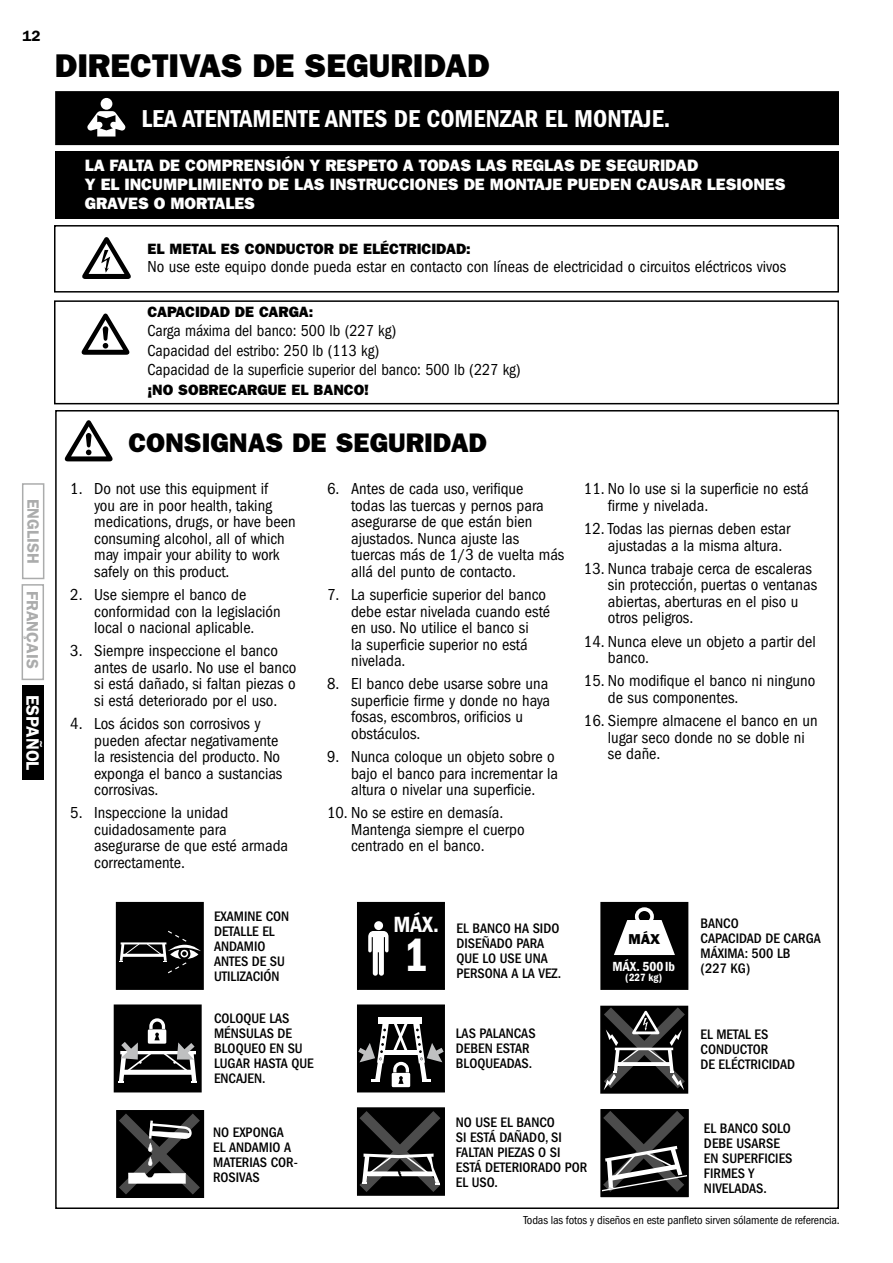
<style>
.page{position:relative;width:893px;height:1263px;background:#fff}
.page>*{position:absolute;margin:0;border:0;box-sizing:border-box;transform-origin:0 0}
.t1{font:48.15px "ITC Franklin Gothic Std Dm Cd";color:#fff}
.t2{font:33px "ITC Franklin Gothic Std Hvy";color:#000}
.t3{font:27px "ITC Franklin Gothic Std Hvy";color:#000}
.t4{font:25.35px "ITC Franklin Gothic Std Dm Cd";color:#fff}
.t5{font:22.8px "ITC Franklin Gothic Std Dm Cd";color:#fff}
.t6{font:600 18px "ITC Franklin Gothic Std";color:#fff}
.t7{font:condensed 16.5px/16.5px "ITC Franklin Gothic Std";color:#000}
.t8{font:16.5px/18.8px "ITC Franklin Gothic Std Hvy";color:#fff}
.t9{font:condensed 16.5px/19.5px "ITC Franklin Gothic Std";color:#000;scale:.96 1}
.t10{font:600 16.5px "ITC Franklin Gothic Std";color:#abacac}
.t11{font:15px "ITC Franklin Gothic Std Hvy";color:#000}
.t12{font:600 15px "ITC Franklin Gothic Std";color:#000}
.t13{font:14.4px "ITC Franklin Gothic Std Hvy";color:#000}
.t14{font:500 condensed 14.25px/15px "ITC Franklin Gothic Std";color:#000}
.t15{font:13.65px "ITC Franklin Gothic Std Dm Cd";color:#fff}
.t16{font:condensed 12px "ITC Franklin Gothic Std";letter-spacing:-.01em;color:#000}
.t17{font:10.95px "ITC Franklin Gothic Std Dm Cd";color:#fff}
</style>
<div class="page">
<div style="left:22px;top:483px;width:22px;height:96px;border:2px solid #abacac"></div>
<div style="left:22px;top:584px;width:22px;height:96px;border:2px solid #abacac"></div>
<div style="left:22px;top:685px;width:21px;height:95px;background:#000"></div>
<div style="left:54px;top:225px;width:785px;height:68px;border:2px solid #000"></div>
<svg style="left:82px;top:237px;width:49px;height:42px"></svg>
<div style="left:55px;top:152px;width:783px;height:67px;background:#000"></div>
<div style="left:57px;top:93px;width:780px;height:51px;background:#000"></div>
<div style="left:55px;top:91px;width:784px;height:54px;border:3px solid #000"></div>
<div style="left:101px;top:98px;width:11px;height:12px;background:#fff;border-radius:50%"></div>
<svg style="left:87px;top:107px;width:38px;height:30px"></svg>
<div style="left:54px;top:300px;width:785px;height:104px;border:2px solid #000"></div>
<svg style="left:82px;top:314px;width:47px;height:41px"></svg>
<div style="left:601px;top:902px;width:87px;height:87px;background:#000"></div>
<div style="left:600px;top:902px;width:88px;height:88px;border:1px solid #000"></div>
<svg style="left:614px;top:920px;width:61px;height:35px"></svg>
<div style="left:635px;top:907px;width:19px;height:19px;border:4px solid #fff;border-radius:50%"></div>
<div style="left:358px;top:902px;width:86px;height:87px;background:#000"></div>
<div style="left:357px;top:902px;width:88px;height:88px;border:1px solid #000"></div>
<div style="left:374px;top:921px;width:9px;height:9px;background:#fff;border-radius:50%"></div>
<svg style="left:368px;top:931px;width:20px;height:45px"></svg>
<div style="left:117px;top:902px;width:86px;height:87px;background:#000"></div>
<div style="left:116px;top:902px;width:88px;height:88px;border:1px solid #000"></div>
<svg style="left:120px;top:930px;width:81px;height:44px"></svg>
<div style="left:601px;top:1006px;width:87px;height:87px;background:#000"></div>
<div style="left:600px;top:1006px;width:88px;height:88px;border:1px solid #000"></div>
<svg style="left:604px;top:1007px;width:81px;height:83px"></svg>
<div style="left:601px;top:1110px;width:87px;height:86px;background:#000"></div>
<div style="left:601px;top:1109px;width:88px;height:88px;border:1px solid #000"></div>
<svg style="left:600px;top:1111px;width:89px;height:81px"></svg>
<div style="left:358px;top:1108px;width:86px;height:87px;background:#000"></div>
<div style="left:357px;top:1107px;width:88px;height:88px;border:1px solid #000"></div>
<svg style="left:359px;top:1111px;width:86px;height:81px"></svg>
<div style="left:117px;top:1111px;width:86px;height:86px;background:#000"></div>
<div style="left:116px;top:1110px;width:88px;height:88px;border:1px solid #000"></div>
<svg style="left:119px;top:1113px;width:81px;height:81px"></svg>
<div style="left:114px;top:1005px;width:87px;height:87px;background:#000"></div>
<div style="left:114px;top:1004px;width:88px;height:88px;border:1px solid #000"></div>
<svg style="left:118px;top:1018px;width:79px;height:65px"></svg>
<div style="left:358px;top:1005px;width:86px;height:87px;background:#000"></div>
<div style="left:357px;top:1004px;width:88px;height:88px;border:1px solid #000"></div>
<div style="left:378px;top:1017px;width:44px;height:7px;background:#fff"></div>
<svg style="left:357px;top:1019px;width:88px;height:68px"></svg>
<svg style="left:65px;top:420px;width:48px;height:41px"></svg>
<p class="t12" style="left:23px;top:26px;width:19px">12</p>
<p class="t10" style="left:43px;top:498px;width:67px;rotate:90deg">ENGLISH</p>
<p class="t10" style="left:42px;top:591px;width:79px;rotate:90deg">FRANÇAIS</p>
<p class="t6" style="left:43px;top:695px;width:77px;rotate:90deg">ESPAÑOL</p>
<h2 class="t2" style="left:55px;top:46px;width:436px">DIRECTIVAS DE SEGURIDAD</h2>
<h3 class="t4" style="left:141px;top:104px;width:530px">LEA ATENTAMENTE ANTES DE COMENZAR EL MONTAJE.</h3>
<p class="t8" style="left:85px;top:156px;width:702px">LA FALTA DE COMPRENSIÓN Y RESPETO A TODAS LAS REGLAS DE SEGURIDAD<br>Y EL INCUMPLIMIENTO DE LAS INSTRUCCIONES DE MONTAJE PUEDEN CAUSAR LESIONES<br>GRAVES O MORTALES</p>
<p class="t11" style="left:148px;top:240px;width:325px">EL METAL ES CONDUCTOR DE ELÉCTRICIDAD:</p>
<p class="t7" style="left:148px;top:259px;width:640px">No use este equipo donde pueda estar en contacto con líneas de electricidad o circuitos eléctricos vivos</p>
<p class="t11" style="left:148px;top:303px;width:167px">CAPACIDAD DE CARGA:</p>
<p class="t9" style="left:148px;top:321px;width:390px">Carga máxima del banco: 500 lb (227 kg)<br>Capacidad del estribo: 250 lb (113 kg)<br>Capacidad de la superficie superior del banco: 500 lb (227 kg)</p>
<p class="t11" style="left:148px;top:381px;width:223px">¡NO SOBRECARGUE EL BANCO!</p>
<h3 class="t3" style="left:128px;top:426px;width:360px">CONSIGNAS DE SEGURIDAD</h3>
<p class="t7" style="left:94px;top:481px;width:203px;text-indent:-24px">1. Do not use this equipment if<br>you are in poor health, taking medications, drugs, or have been consuming alcohol, all of which may impair your ability to work safely on this product.</p>
<p class="t7" style="left:94px;top:587px;width:188px;text-indent:-24px">2. Use siempre el banco de conformidad con la legislación local o nacional aplicable.</p>
<p class="t7" style="left:94px;top:643px;width:204px;text-indent:-24px">3. Siempre inspeccione el banco antes de usarlo. No use el banco si está dañado, si faltan piezas o si está deteriorado por el uso.</p>
<p class="t7" style="left:94px;top:716px;width:190px;text-indent:-24px">4. Los ácidos son corrosivos y pueden afectar negativamente la resistencia del producto. No exponga el banco a sustancias corrosivas.</p>
<p class="t7" style="left:94px;top:805px;width:195px;text-indent:-24px">5. Inspeccione la unidad cuidadosamente para asegurarse de que esté armada correctamente.</p>
<p class="t7" style="left:351px;top:481px;width:215px;text-indent:-24px">6. Antes de cada uso, verifique<br>todas las tuercas y pernos para asegurarse de que están bien ajustados. Nunca ajuste las tuercas más de 1/3 de vuelta más allá del punto de contacto.</p>
<p class="t7" style="left:351px;top:587px;width:201px;text-indent:-24px">7. La superficie superior del banco debe estar nivelada cuando esté en uso. No utilice el banco si<br>la superficie superior no está nivelada.</p>
<p class="t7" style="left:351px;top:676px;width:200px;text-indent:-24px">8. El banco debe usarse sobre una superficie firme y donde no haya fosas, escombros, orificios u obstáculos.</p>
<p class="t7" style="left:351px;top:749px;width:209px;text-indent:-24px">9. Nunca coloque un objeto sobre o bajo el banco para incrementar la altura o nivelar una superficie.</p>
<p class="t7" style="left:351px;top:805px;width:175px;text-indent:-24px">10. No se estire en demasía.<br>Mantenga siempre el cuerpo centrado en el banco.</p>
<p class="t7" style="left:608px;top:481px;width:202px;text-indent:-24px">11. No lo use si la superficie no está firme y nivelada.</p>
<p class="t7" style="left:608px;top:521px;width:184px;text-indent:-24px">12. Todas las piernas deben estar ajustadas a la misma altura.</p>
<p class="t7" style="left:608px;top:560px;width:211px;text-indent:-24px">13. Nunca trabaje cerca de escaleras sin protección, puertas o ventanas abiertas, aberturas en el piso u otros peligros.</p>
<p class="t7" style="left:608px;top:633px;width:209px;text-indent:-24px">14. Nunca eleve un objeto a partir del banco.</p>
<p class="t7" style="left:608px;top:673px;width:209px;text-indent:-24px">15. No modifique el banco ni ninguno de sus componentes.</p>
<p class="t7" style="left:608px;top:713px;width:211px;text-indent:-24px">16. Siempre almacene el banco en un lugar seco donde no se doble ni se dañe.</p>
<p class="t14" style="left:214px;top:909px;width:77px">EXAMINE CON<br>DETALLE EL<br>ANDAMIO<br>ANTES DE SU<br>UTILIZACIÓN</p>
<p class="t14" style="left:214px;top:1011px;width:101px">COLOQUE LAS<br>MÉNSULAS DE<br>BLOQUEO EN SU<br>LUGAR HASTA QUE<br>ENCAJEN.</p>
<p class="t14" style="left:213px;top:1125px;width:86px">NO EXPONGA<br>EL ANDAMIO A<br>MATERIAS COR-<br>ROSIVAS</p>
<h3 class="t5" style="left:393px;top:911px;width:47px">MÁX.</h3>
<h1 class="t1" style="left:404px;top:927px;width:26px">1</h1>
<p class="t14" style="left:456px;top:921px;width:106px">EL BANCO HA SIDO<br>DISEÑADO PARA<br>QUE LO USE UNA<br>PERSONA A LA VEZ.</p>
<p class="t14" style="left:700px;top:915px;width:122px">BANCO<br>CAPACIDAD DE CARGA<br>MÁXIMA: 500 LB<br>(227 KG)</p>
<p class="t13" style="left:628px;top:930px;width:33px">MÁX</p>
<p class="t15" style="left:613px;top:958px;width:64px">MÁX. 500lb</p>
<p class="t17" style="left:625px;top:971px;width:39px">(227 kg)</p>
<p class="t14" style="left:456px;top:1026px;width:81px">LAS PALANCAS<br>DEBEN ESTAR<br>BLOQUEADAS.</p>
<p class="t14" style="left:700px;top:1027px;width:96px">EL METAL ES<br>CONDUCTOR<br>DE ELÉCTRICIDAD</p>
<p class="t14" style="left:456px;top:1115px;width:133px">NO USE EL BANCO<br>SI ESTÁ DAÑADO, SI<br>FALTAN PIEZAS O SI<br>ESTÁ DETERIORADO POR<br>EL USO.</p>
<p class="t14" style="left:704px;top:1121px;width:90px">EL BANCO SOLO<br>DEBE USARSE<br>EN SUPERFICIES<br>FIRMES Y<br>NIVELADAS.</p>
<p class="t16" style="left:524px;top:1213px;width:318px">Todas las fotos y diseños en este panfleto sirven sólamente de referencia.</p>
</div>
